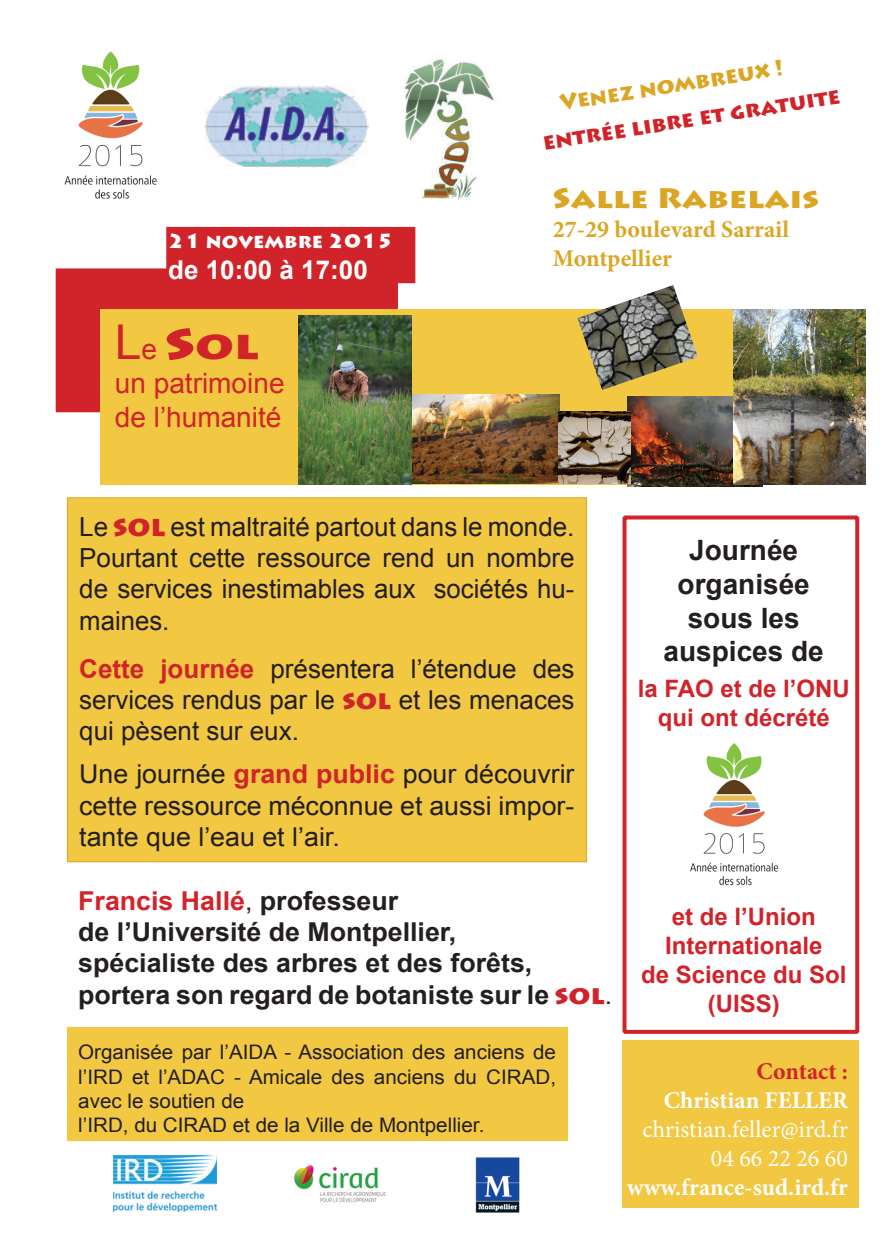
<style>
.page{position:relative;width:896px;height:1248px;background:#fff}
.page>*{position:absolute;margin:0;border:0;box-sizing:border-box;transform-origin:0 0}
.t1{font:900 40px "Lithos Pro";color:#d1232a;scale:1.18 1}
.t2{font:700 28px/33.6px "Arial";color:#231f20;text-align:center}
.t3{font:28px/33.6px "Arial";color:#d1232a}
.t4{font:900 28px "Lithos Pro";color:#dca625;scale:1.16 1}
.t5{font:26.2px/31.2px "Arial";color:#231f20;text-align:justify}
.t6{font:26px/31.2px "Arial";color:#231f20;text-align:justify}
.t7{font:700 26px/31.2px "Arial";color:#231f20}
.t8{font:700 26px "Arial";color:#fff}
.t9{font:700 24px/28.8px "Arial";color:#d1232a;text-align:center}
.t10{font:700 24px "Minion Pro";color:#fff}
.t11{font:24px/28.8px "Minion Pro";color:#fff;text-align:right}
.t12{font:700 24px/28.8px "Minion Pro";color:#dca625}
.t13{font:700 24px "Minion Pro";color:#d1232a}
.t14{font:900 22px "Lithos Pro";color:#d1232a}
.t15{font:900 22px "Lithos Pro";color:#dca625}
.t16{font:20px/24px "Arial";color:#231f20}
.t17{font:900 20px "Lithos Pro";color:#fff}
.s1{font-family:"Arial";font-weight:400;font-size:48px}
.s2{font-family:"Arial";font-weight:400;font-size:28px}
.s3{font-size:50px}
.s4{font-family:"Lithos Pro";font-weight:900;font-size:28.2px;color:#d1232a}
.s5{font-weight:700;color:#d1232a}
.s6{font-family:"Lithos Pro";font-weight:900;color:#d1232a}
.s7{color:#d1232a}
.s8{font-weight:400}
</style>
<div class="page">
<img style="left:64px;top:51px;width:93px;height:148px">
<img style="left:404px;top:58px;width:90px;height:142px">
<img style="left:204px;top:85px;width:165px;height:82px">
<div style="left:56px;top:268px;width:342px;height:144px;background:#d1232a;border:2px solid #d1232a"></div>
<div style="left:167px;top:228px;width:247px;height:54px;background:#d1232a"></div>
<div style="left:166px;top:227px;width:249px;height:56px;border:2px solid #d1232a"></div>
<div style="left:101px;top:309px;width:733px;height:175px;background:#f2c741"></div>
<img style="left:577px;top:285px;width:121px;height:105px">
<img style="left:113px;top:1155px;width:103px;height:56px">
<img style="left:294px;top:1165px;width:92px;height:38px">
<img style="left:475px;top:1157px;width:45px;height:56px">
<img style="left:628px;top:396px;width:134px;height:90px">
<img style="left:411px;top:394px;width:149px;height:90px">
<img style="left:558px;top:411px;width:72px;height:72px">
<div style="left:67px;top:1026px;width:500px;height:114px;background:#f2c741"></div>
<img style="left:298px;top:315px;width:113px;height:169px">
<img style="left:733px;top:309px;width:132px;height:176px">
<div style="left:67px;top:497px;width:519px;height:364px;background:#f2c741"></div>
<div style="left:622px;top:1040px;width:237px;height:168px;background:#f2c741"></div>
<div style="left:622px;top:515px;width:237px;height:518px;border:4px solid #d1232a"></div>
<img style="left:690px;top:743px;width:89px;height:143px">
<p class="t17" style="left:168px;top:228px;width:227px">21 novembre 2015</p>
<p class="t8" style="left:168px;top:252px;width:201px">de 10:00 à 17:00</p>
<h1 class="t1" style="left:115px;top:320px;width:123px"><span class="s1">L</span><span class="s2">e</span> <span class="s3">s</span>ol</h1>
<p class="t3" style="left:115px;top:366px;width:171px">un patrimoine de l’humanité</p>
<p class="t15" style="left:558px;top:89px;width:227px;rotate:-9deg">Venez nombreux !</p>
<p class="t14" style="left:541px;top:129px;width:302px;rotate:-9deg">entrée libre et gratuite</p>
<p class="t4" style="left:553px;top:181px;width:231px">Salle Rabelais</p>
<p class="t12" style="left:553px;top:214px;width:238px">27-29 boulevard Sarrail<br>Montpellier</p>
<p class="t5" style="left:79px;top:511px;width:497px">Le <span class="s4">sol</span> est maltraité partout dans le monde.<br>Pourtant cette ressource rend un nombre de services inestimables aux sociétés hu&shy;maines.</p>
<p class="t6" style="left:79px;top:653px;width:497px"><span class="s5">Cette journée</span> présentera l’étendue des services rendus par le <span class="s6">sol</span> et les menaces qui pèsent sur eux.</p>
<p class="t6" style="left:79px;top:758px;width:497px">Une journée <span class="s5">grand public</span> pour découvrir cette ressource méconnue et aussi impor&shy;tante que l’eau et l’air.</p>
<p class="t7" style="left:78px;top:885px;width:535px"><span class="s7">Francis Hallé</span><span class="s8">,</span> professeur<br>de l’Université de Montpellier,<br>spécialiste des arbres et des forêts, portera son regard de botaniste sur le <span class="s6">sol</span><span class="s8">.</span></p>
<p class="t16" style="left:78px;top:1040px;width:479px">Organisée par l’AIDA - Association des anciens de l’IRD et l’ADAC - Amicale des anciens du CIRAD, avec le soutien de<br>l’IRD, du CIRAD et de la Ville de Montpellier.</p>
<p class="t2" style="left:663px;top:534px;width:162px">Journée organisée sous les auspices de</p>
<p class="t9" style="left:638px;top:675px;width:214px">la FAO et de l’ONU qui ont décrété</p>
<p class="t9" style="left:641px;top:903px;width:207px">et de l’Union<br>Internationale<br>de Science du Sol (UISS)</p>
<p class="t13" style="left:756px;top:1054px;width:93px">Contact :</p>
<p class="t10" style="left:664px;top:1083px;width:186px">Christian FELLER</p>
<p class="t11" style="left:642px;top:1114px;width:207px">christian.feller@ird.fr<br>04 66 22 26 60</p>
<p class="t10" style="left:627px;top:1169px;width:222px">www.france-sud.ird.fr</p>
</div>
